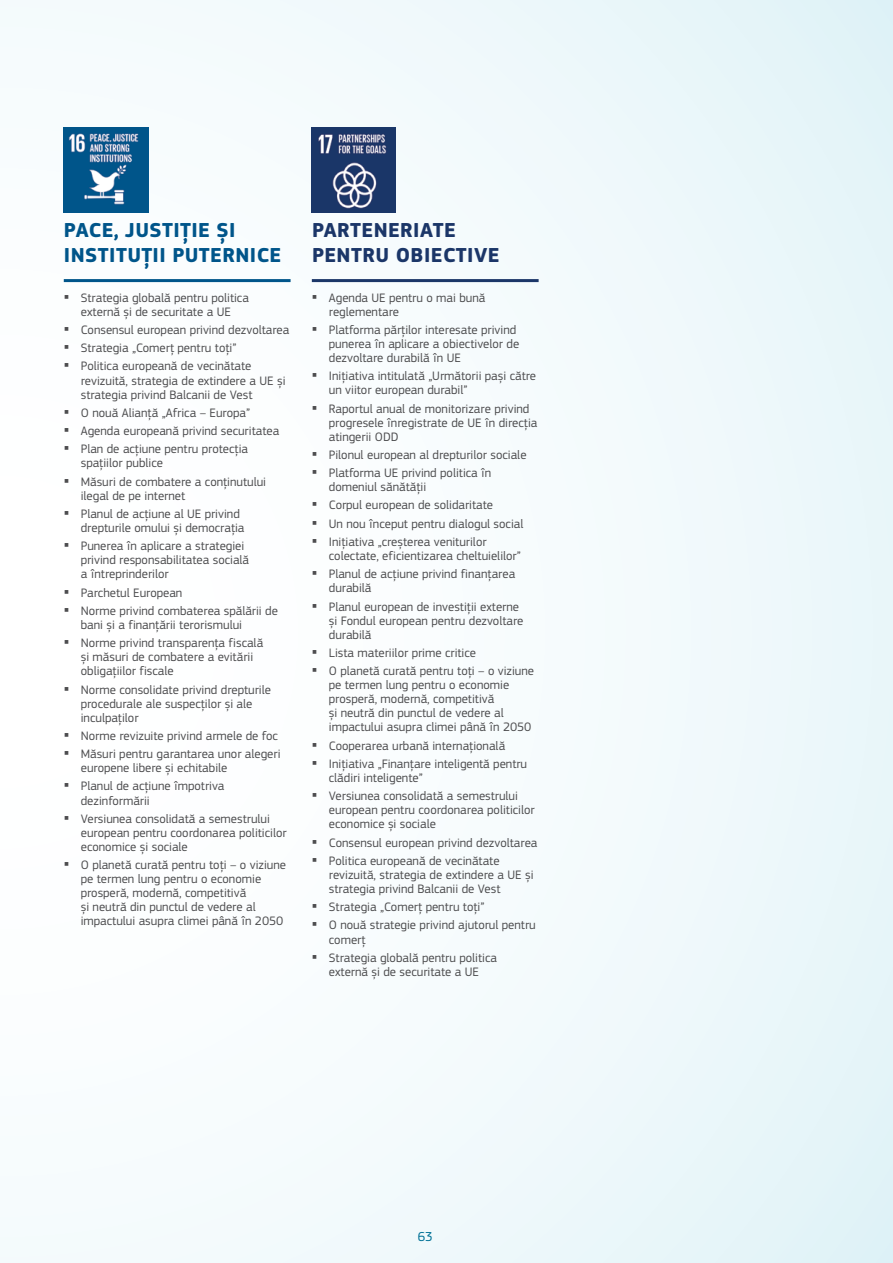
<style>
.page{position:relative;width:893px;height:1263px;background:#fff}
.page>*{position:absolute;margin:0;border:0;box-sizing:border-box;transform-origin:0 0}
.ann_1_col2_title_16{font:700 21px/25.2px "EC Square Sans Pro";letter-spacing:.02em;color:#00558a}
.ann_1_col2_title_17{font:700 21px/25.2px "EC Square Sans Pro";letter-spacing:.02em;color:#1b3668}
.t1{font:13.5px "EC Square Sans Pro";color:#007196}
.t2{font:12.75px/14.1px "EC Square Sans Pro";color:#4d4d4f}
.s1{font-family:"Calibri";font-size:15.9px}
</style>
<div class="page">
<div style="left:0;top:0;width:893px;height:1263px;background:linear-gradient(to right,#fff,#e9f6f9)"></div>
<hr style="left:64px;top:279px;width:227px;height:3px;background:#00558a">
<hr style="left:312px;top:279px;width:227px;height:3px;background:#1b3668">
<img style="left:312px;top:128px;width:83px;height:85px">
<img style="left:64px;top:128px;width:85px;height:85px">
<p class="ann_1_col2_title_16" style="left:64px;top:218px;width:219px">PACE, JUSTIȚIE ȘI<br>INSTITUȚII PUTERNICE</p>
<p class="t2" style="left:64px;top:290px;width:187px;text-align:center"><span class="s1">▪</span> Strategia globală pentru politica externă și de securitate a UE</p>
<p class="t2" style="left:64px;top:323px;width:227px"><span class="s1">▪</span> Consensul european privind dezvoltarea</p>
<p class="t2" style="left:64px;top:341px;width:174px"><span class="s1">▪</span> Strategia „Comerț pentru toți”</p>
<p class="t2" style="left:81px;top:359px;width:206px;text-indent:-17px"><span class="s1">▪</span> Politica europeană de vecinătate revizuită, strategia de extindere a UE și strategia privind Balcanii de Vest</p>
<p class="t2" style="left:64px;top:406px;width:188px"><span class="s1">▪</span> O nouă Alianță „Africa – Europa”</p>
<p class="t2" style="left:64px;top:424px;width:217px"><span class="s1">▪</span> Agenda europeană privind securitatea</p>
<p class="t2" style="left:81px;top:442px;width:169px;text-indent:-17px"><span class="s1">▪</span> Plan de acțiune pentru protecția spațiilor publice</p>
<p class="t2" style="left:81px;top:475px;width:187px;text-indent:-17px"><span class="s1">▪</span> Măsuri de combatere a conținutului ilegal de pe internet</p>
<p class="t2" style="left:81px;top:507px;width:165px;text-indent:-17px"><span class="s1">▪</span> Planul de acțiune al UE privind drepturile omului și democrația</p>
<p class="t2" style="left:81px;top:539px;width:170px;text-indent:-17px"><span class="s1">▪</span> Punerea în aplicare a strategiei privind responsabilitatea socială a întreprinderilor</p>
<p class="t2" style="left:64px;top:585px;width:120px"><span class="s1">▪</span> Parchetul European</p>
<p class="t2" style="left:81px;top:604px;width:199px;text-indent:-17px"><span class="s1">▪</span> Norme privind combaterea spălării de bani și a finanțării terorismului</p>
<p class="t2" style="left:81px;top:636px;width:184px;text-indent:-17px"><span class="s1">▪</span> Norme privind transparența fiscală și măsuri de combatere a evitării obligațiilor fiscale</p>
<p class="t2" style="left:81px;top:682px;width:192px;text-indent:-17px"><span class="s1">▪</span> Norme consolidate privind drepturile procedurale ale suspecților și ale inculpaților</p>
<p class="t2" style="left:64px;top:729px;width:216px"><span class="s1">▪</span> Norme revizuite privind armele de foc</p>
<p class="t2" style="left:81px;top:747px;width:201px;text-indent:-17px"><span class="s1">▪</span> Măsuri pentru garantarea unor alegeri europene libere și echitabile</p>
<p class="t2" style="left:81px;top:779px;width:145px;text-indent:-17px"><span class="s1">▪</span> Planul de acțiune împotriva dezinformării</p>
<p class="t2" style="left:81px;top:811px;width:207px;text-indent:-17px"><span class="s1">▪</span> Versiunea consolidată a semestrului european pentru coordonarea politicilor economice și sociale</p>
<p class="t2" style="left:81px;top:858px;width:207px;text-indent:-17px"><span class="s1">▪</span> O planetă curată pentru toți – o viziune pe termen lung pentru o economie prosperă, modernă, competitivă<br>și neutră din punctul de vedere al impactului asupra climei până în 2050</p>
<p class="ann_1_col2_title_17" style="left:312px;top:218px;width:189px">PARTENERIATE<br>PENTRU OBIECTIVE</p>
<p class="t2" style="left:329px;top:290px;width:158px;text-indent:-17px"><span class="s1">▪</span> Agenda UE pentru o mai bună reglementare</p>
<p class="t2" style="left:329px;top:323px;width:192px;text-indent:-17px"><span class="s1">▪</span> Platforma părților interesate privind punerea în aplicare a obiectivelor de dezvoltare durabilă în UE</p>
<p class="t2" style="left:329px;top:369px;width:209px;text-indent:-17px"><span class="s1">▪</span> Inițiativa intitulată „Următorii pași către un viitor european durabil”</p>
<p class="t2" style="left:329px;top:401px;width:210px;text-indent:-17px"><span class="s1">▪</span> Raportul anual de monitorizare privind progresele înregistrate de UE în direcția atingerii ODD</p>
<p class="t2" style="left:312px;top:448px;width:216px"><span class="s1">▪</span> Pilonul european al drepturilor sociale</p>
<p class="t2" style="left:329px;top:466px;width:164px;text-indent:-17px"><span class="s1">▪</span> Platforma UE privind politica în domeniul sănătății</p>
<p class="t2" style="left:312px;top:498px;width:183px"><span class="s1">▪</span> Corpul european de solidaritate</p>
<p class="t2" style="left:312px;top:517px;width:213px"><span class="s1">▪</span> Un nou început pentru dialogul social</p>
<p class="t2" style="left:329px;top:535px;width:193px;text-indent:-17px"><span class="s1">▪</span> Inițiativa „creșterea veniturilor colectate, eficientizarea cheltuielilor”</p>
<p class="t2" style="left:329px;top:567px;width:188px;text-indent:-17px"><span class="s1">▪</span> Planul de acțiune privind finanțarea durabilă</p>
<p class="t2" style="left:329px;top:599px;width:196px;text-indent:-17px"><span class="s1">▪</span> Planul european de investiții externe și Fondul european pentru dezvoltare durabilă</p>
<p class="t2" style="left:312px;top:646px;width:166px"><span class="s1">▪</span> Lista materiilor prime critice</p>
<p class="t2" style="left:329px;top:664px;width:207px;text-indent:-17px"><span class="s1">▪</span> O planetă curată pentru toți – o viziune pe termen lung pentru o economie prosperă, modernă, competitivă<br>și neutră din punctul de vedere al impactului asupra climei până în 2050</p>
<p class="t2" style="left:312px;top:738px;width:195px"><span class="s1">▪</span> Cooperarea urbană internațională</p>
<p class="t2" style="left:329px;top:757px;width:200px;text-indent:-17px"><span class="s1">▪</span> Inițiativa „Finanțare inteligentă pentru clădiri inteligente”</p>
<p class="t2" style="left:329px;top:789px;width:207px;text-indent:-17px"><span class="s1">▪</span> Versiunea consolidată a semestrului european pentru coordonarea politicilor economice și sociale</p>
<p class="t2" style="left:312px;top:835px;width:227px"><span class="s1">▪</span> Consensul european privind dezvoltarea</p>
<p class="t2" style="left:329px;top:854px;width:206px;text-indent:-17px"><span class="s1">▪</span> Politica europeană de vecinătate revizuită, strategia de extindere a UE și strategia privind Balcanii de Vest</p>
<p class="t2" style="left:312px;top:900px;width:174px"><span class="s1">▪</span> Strategia „Comerț pentru toți”</p>
<p class="t2" style="left:329px;top:918px;width:208px;text-indent:-17px"><span class="s1">▪</span> O nouă strategie privind ajutorul pentru comerț</p>
<p class="t2" style="left:312px;top:950px;width:187px;text-align:center"><span class="s1">▪</span> Strategia globală pentru politica externă și de securitate a UE</p>
<p class="t1" style="left:418px;top:1229px;width:17px">63</p>
</div>
